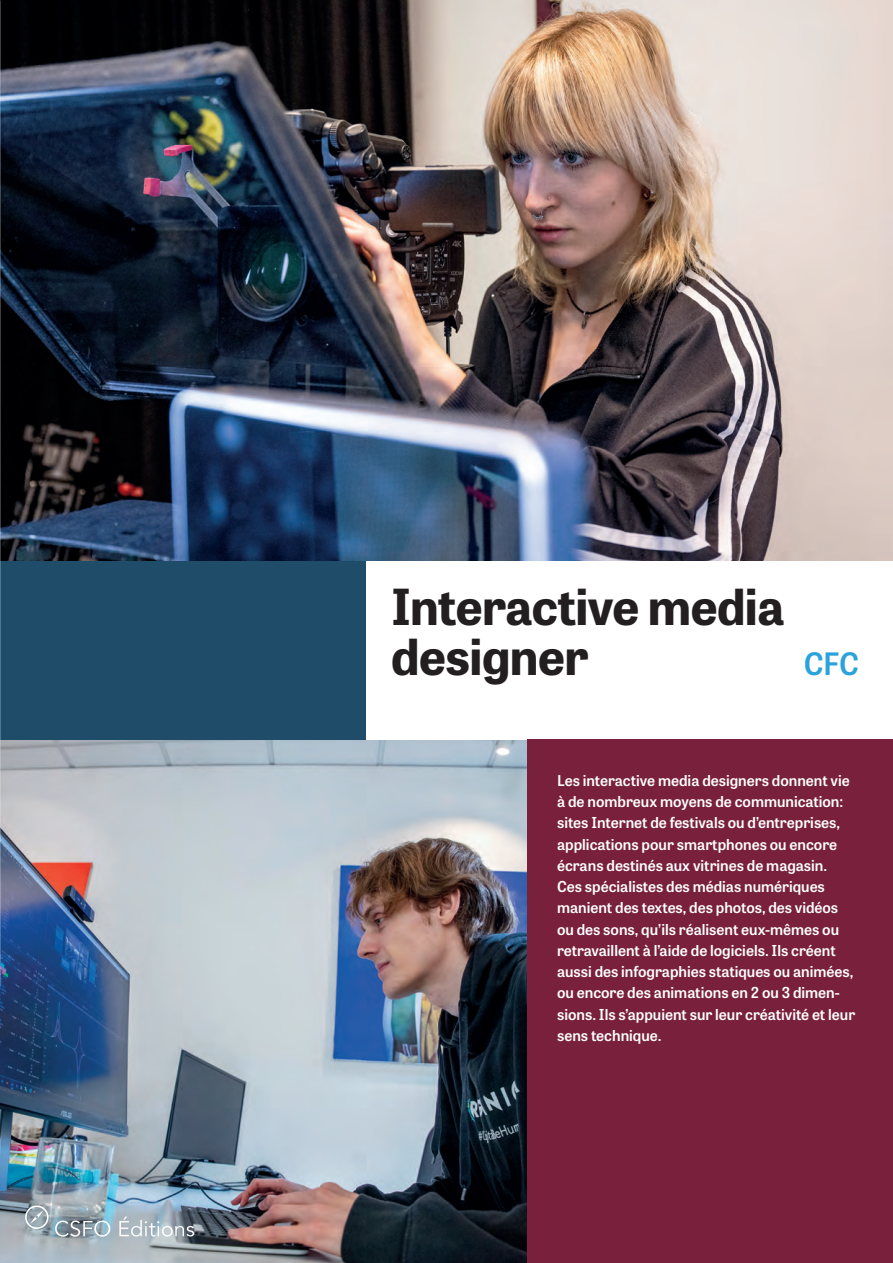
<style>
.page{position:relative;width:893px;height:1263px;background:#fff}
.page>*{position:absolute;margin:0;border:0;box-sizing:border-box;transform-origin:0 0}
.t1{font:700 49.5px/49.5px "Tablet Gothic";letter-spacing:-.01em;color:#231f20}
.t2{font:600 30.75px "Tablet Gothic";color:#2aa2db}
.t3{font:600 15px/21.3px "Tablet Gothic";color:#fff}
</style>
<div class="page">
<img style="left:0;top:0;width:893px;height:561px">
<img style="left:0;top:740px;width:527px;height:523px">
<div style="left:527px;top:740px;width:366px;height:523px;background:#79203d"></div>
<div style="left:0;top:561px;width:366px;height:179px;background:#1e4c69"></div>
<svg style="left:55px;top:1220px;width:55px;height:17px"></svg>
<svg style="left:25px;top:1205px;width:24px;height:24px"></svg>
<svg style="left:119px;top:1216px;width:75px;height:20px"></svg>
<h1 class="t1" style="left:391px;top:580px;width:395px">Interactive media designer</h1>
<h2 class="t2" style="left:804px;top:642px;width:57px">CFC</h2>
<p class="t3" style="left:557px;top:769px;width:300px">Les interactive media designers donnent vie à de nombreux moyens de communication: sites Internet de festivals ou d’entreprises, applications pour smartphones ou encore écrans destinés aux vitrines de magasin.<br>Ces spécialistes des médias numériques manient des textes, des photos, des vidéos ou des sons, qu’ils réalisent eux-mêmes ou retravaillent à l’aide de logiciels. Ils créent aussi des infographies statiques ou animées, ou encore des animations en 2 ou 3 dimen&shy;sions. Ils s’appuient sur leur créativité et leur sens technique.</p>
</div>
